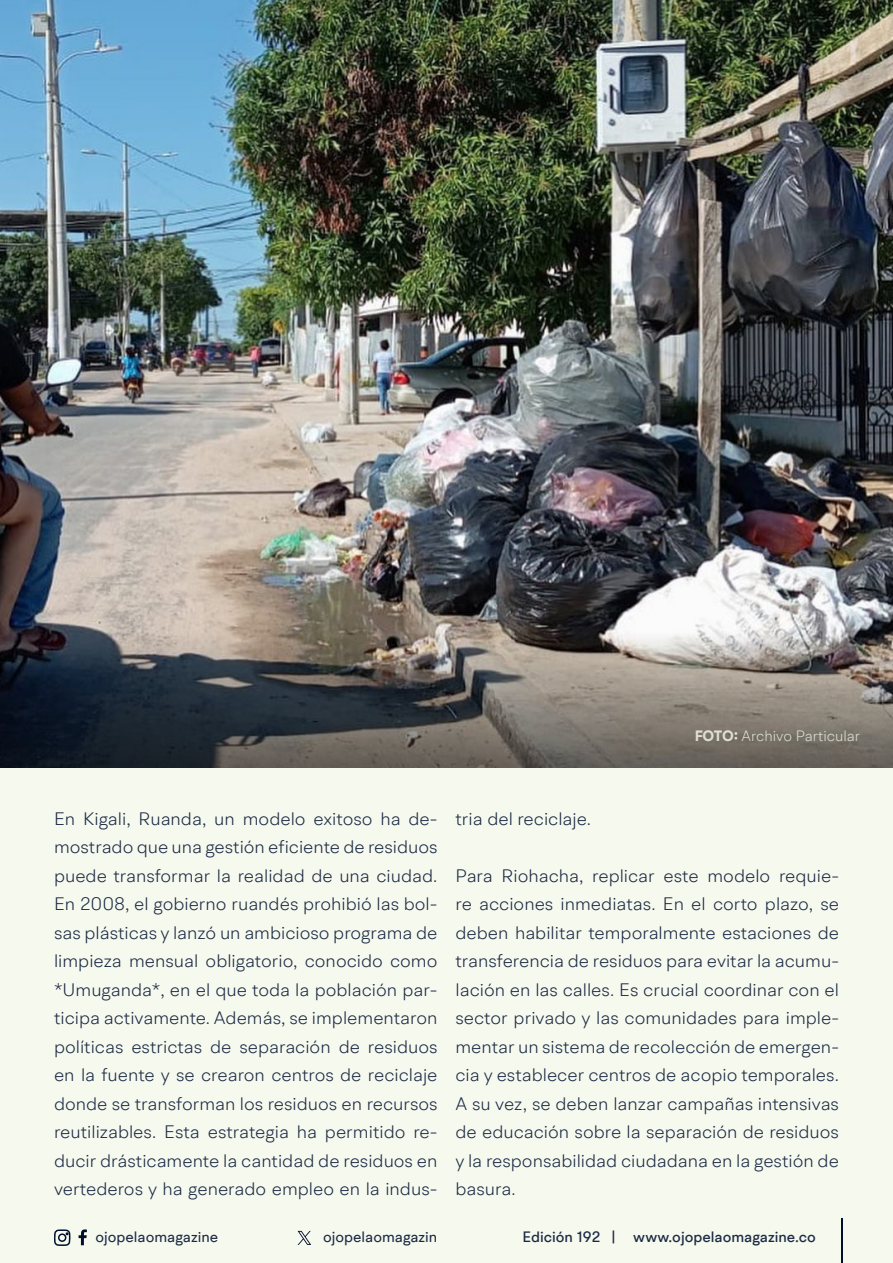
<style>
.page{position:relative;width:893px;height:1263px;background:#f6f9ee}
.page>*{position:absolute;margin:0;border:0;box-sizing:border-box;transform-origin:0 0}
.t1{font:300 18px/28.5px "BR Hendrix";color:#1b2943;text-align:justify}
.t2{font:500 15px "BR Hendrix";color:#1b2943}
.t3{font:15px "BR Hendrix";color:#1b2943}
.t4{font:300 15px "BR Hendrix";color:#f5faed}
.s1{font-weight:700}
</style>
<div class="page">
<svg style="left:79px;top:1229px;width:8px;height:16px"></svg>
<svg style="left:54px;top:1229px;width:17px;height:17px"></svg>
<hr style="left:841px;top:1219px;width:1px;height:44px;background:#000f2b">
<svg style="left:298px;top:1231px;width:13px;height:14px"></svg>
<img style="left:0;top:0;width:893px;height:631px">
<svg style="left:0;top:631px;width:893px;height:136px;background:#63615f"></svg>
<p class="t4" style="left:694px;top:727px;width:168px"><span class="s1">FOTO:</span> Archivo Particular</p>
<p class="t1" style="left:54px;top:804px;width:385px">En Kigali, Ruanda, un modelo exitoso ha de&shy;mostrado que una gestión eficiente de residuos puede transformar la realidad de una ciudad.<br>En 2008, el gobierno ruandés prohibió las bol&shy;sas plásticas y lanzó un ambicioso programa de limpieza mensual obligatorio, conocido como *Umuganda*, en el que toda la población par&shy;ticipa activamente. Además, se implementaron políticas estrictas de separación de residuos en la fuente y se crearon centros de reciclaje donde se transforman los residuos en recursos reutilizables. Esta estrategia ha permitido re&shy;ducir drásticamente la cantidad de residuos en vertederos y ha generado empleo en la indus-</p>
<p class="t1" style="left:455px;top:804px;width:137px">tria del reciclaje.</p>
<p class="t1" style="left:455px;top:861px;width:385px">Para Riohacha, replicar este modelo requie&shy;re acciones inmediatas. En el corto plazo, se deben habilitar temporalmente estaciones de transferencia de residuos para evitar la acumu&shy;lación en las calles. Es crucial coordinar con el sector privado y las comunidades para imple&shy;mentar un sistema de recolección de emergen&shy;cia y establecer centros de acopio temporales.<br>A su vez, se deben lanzar campañas intensivas de educación sobre la separación de residuos y la responsabilidad ciudadana en la gestión de basura.</p>
<p class="t3" style="left:96px;top:1227px;width:124px">ojopelaomagazine</p>
<p class="t3" style="left:323px;top:1227px;width:116px">ojopelaomagazin</p>
<p class="t2" style="left:523px;top:1227px;width:295px">Edición 192 | www.ojopelaomagazine.co</p>
</div>
